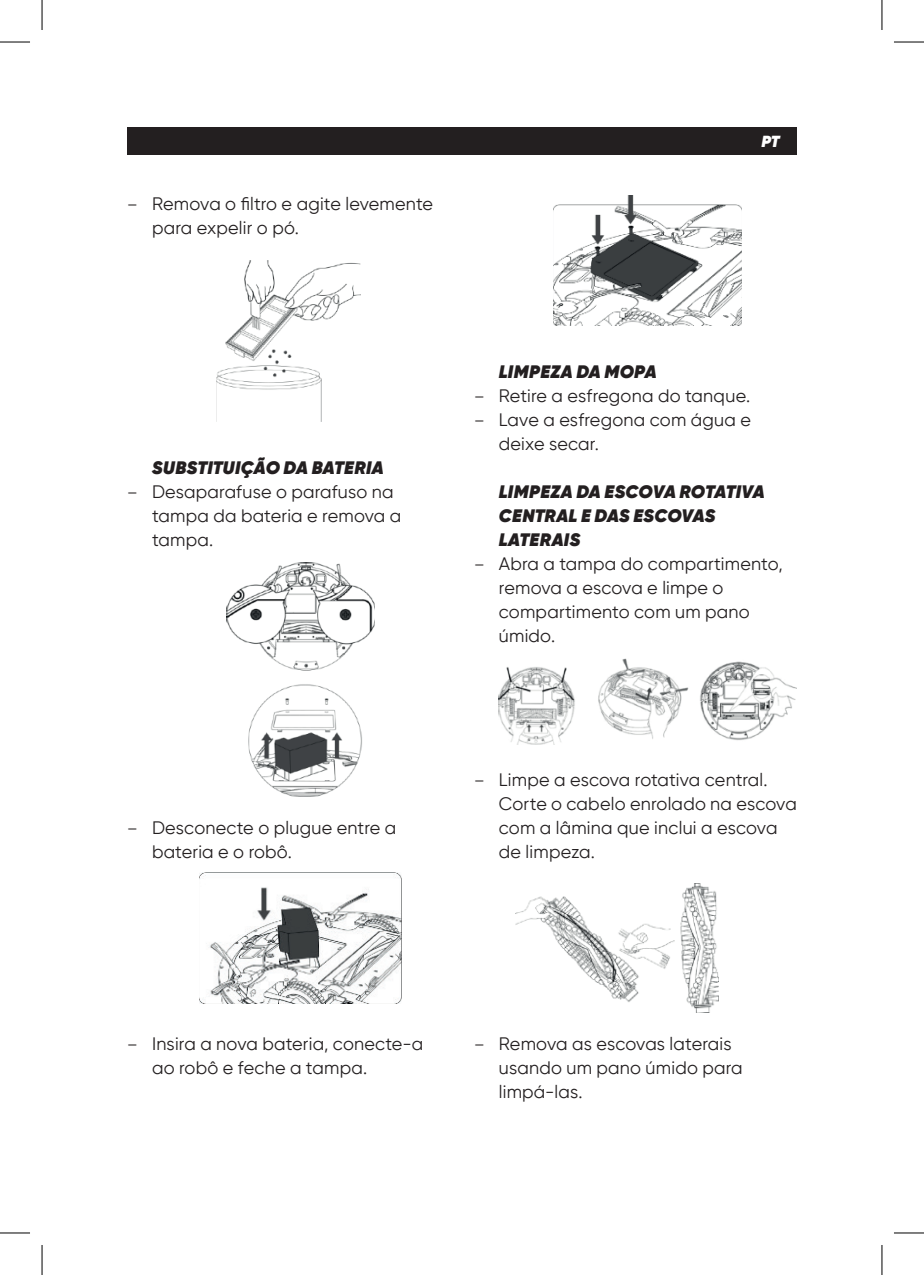
<style>
.page{position:relative;width:924px;height:1275px;background:#fff}
.page>*{position:absolute;margin:0;border:0;box-sizing:border-box;transform-origin:0 0}
.t1{font:18px/24px "Gilroy";letter-spacing:.01em;color:#231f20}
.t2{font:italic 800 18px/24px "Gilroy";letter-spacing:.01em;color:#231f20}
.t3{font:16px/24px "Gilroy";color:#231f20}
.t4{font:italic 800 16px "Gilroy";color:#fff}
</style>
<div class="page">
<div style="left:127px;top:127px;width:669px;height:28px;background:#231f20"></div>
<img style="left:553px;top:195px;width:188px;height:131px">
<img style="left:216px;top:261px;width:144px;height:161px">
<img style="left:199px;top:873px;width:203px;height:130px">
<img style="left:227px;top:563px;width:147px;height:233px">
<img style="left:498px;top:658px;width:298px;height:87px">
<img style="left:515px;top:883px;width:203px;height:129px">
<hr style="left:0;top:42px;width:30px;height:1px;background:#000">
<hr style="left:893px;top:42px;width:30px;height:1px;background:#000">
<hr style="left:0;top:1232px;width:30px;height:1px;background:#000">
<hr style="left:893px;top:1232px;width:30px;height:1px;background:#000">
<hr style="left:42px;top:0;width:1px;height:30px;background:#000">
<hr style="left:42px;top:1245px;width:1px;height:30px;background:#000">
<hr style="left:881px;top:0;width:1px;height:30px;background:#000">
<hr style="left:881px;top:1245px;width:1px;height:30px;background:#000">
<p class="t3" style="left:127px;top:192px;width:12px">–</p>
<p class="t1" style="left:152px;top:192px;width:282px">Remova o filtro e agite levemente para expelir o pó.</p>
<p class="t4" style="left:761px;top:131px;width:20px">PT</p>
<p class="t3" style="left:127px;top:480px;width:12px">–</p>
<p class="t2" style="left:152px;top:456px;width:233px">SUBSTITUIÇÃO DA BATERIA</p>
<p class="t1" style="left:152px;top:480px;width:251px">Desaparafuse o parafuso na tampa da bateria e remova a tampa.</p>
<p class="t3" style="left:474px;top:384px;width:12px">– –</p>
<p class="t3" style="left:474px;top:552px;width:12px">–</p>
<p class="t2" style="left:498px;top:360px;width:159px">LIMPEZA DA MOPA</p>
<p class="t1" style="left:498px;top:383px;width:253px;text-align:justify">Retire a esfregona do tanque.<br>Lave a esfregona com água e deixe secar.</p>
<p class="t2" style="left:498px;top:480px;width:267px">LIMPEZA DA ESCOVA ROTATIVA<br>CENTRAL E DAS ESCOVAS<br>LATERAIS</p>
<p class="t1" style="left:498px;top:551px;width:285px">Abra a tampa do compartimento, remova a escova e limpe o compartimento com um pano úmido.</p>
<p class="t3" style="left:127px;top:816px;width:12px">–</p>
<p class="t1" style="left:152px;top:815px;width:246px">Desconecte o plugue entre a bateria e o robô.</p>
<p class="t3" style="left:474px;top:768px;width:12px">–</p>
<p class="t1" style="left:498px;top:767px;width:299px">Limpe a escova rotativa central.<br>Corte o cabelo enrolado na escova com a lâmina que inclui a escova de limpeza.</p>
<p class="t3" style="left:127px;top:1032px;width:12px">–</p>
<p class="t1" style="left:152px;top:1031px;width:272px">Insira a nova bateria, conecte-a ao robô e feche a tampa.</p>
<p class="t3" style="left:474px;top:1032px;width:12px">–</p>
<p class="t1" style="left:498px;top:1031px;width:245px">Remova as escovas laterais usando um pano úmido para limpá-las.</p>
</div>
